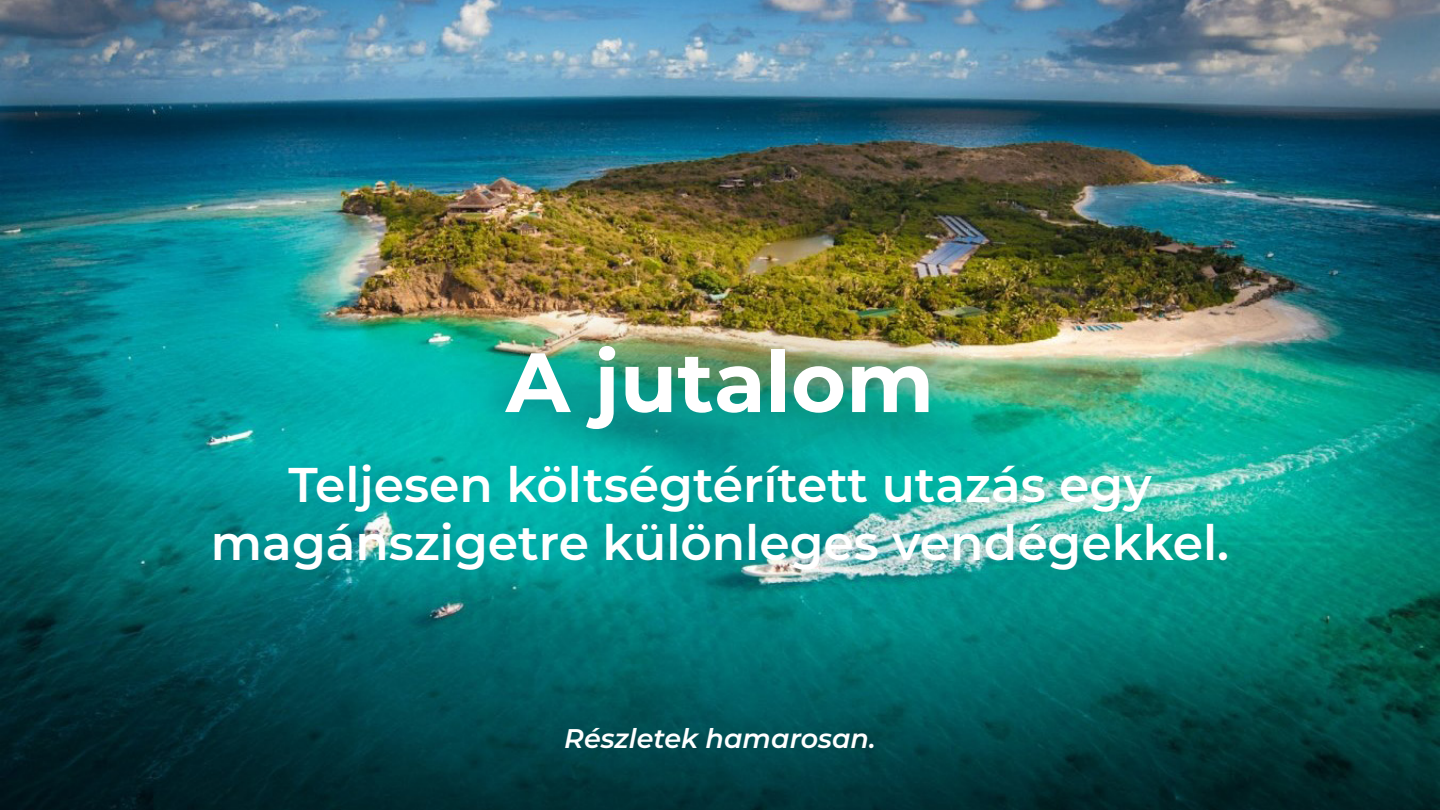
<style>
.page{position:relative;width:1440px;height:810px;background:#fff}
.page>*{position:absolute;margin:0;border:0;box-sizing:border-box;transform-origin:0 0}
.t1{font:700 84px "Montserrat";color:#fff}
.t2{font:600 48.75px/58.5px "Montserrat";color:#fff;text-align:center}
.t3{font:italic 600 27px "Montserrat";color:#fff}
</style>
<div class="page">
<img style="left:0;top:0;width:1440px;height:810px">
<div style="left:453px;top:292px;width:544px;height:203px;background:#231f20;opacity:.75"></div>
<p class="t1" style="left:506px;top:322px;width:430px">A jutalom</p>
<p class="t2" style="left:211px;top:453px;width:1020px">Teljesen költségtérített utazás egy magánszigetre különleges vendégekkel.</p>
<p class="t3" style="left:564px;top:720px;width:313px">Részletek hamarosan.</p>
</div>
